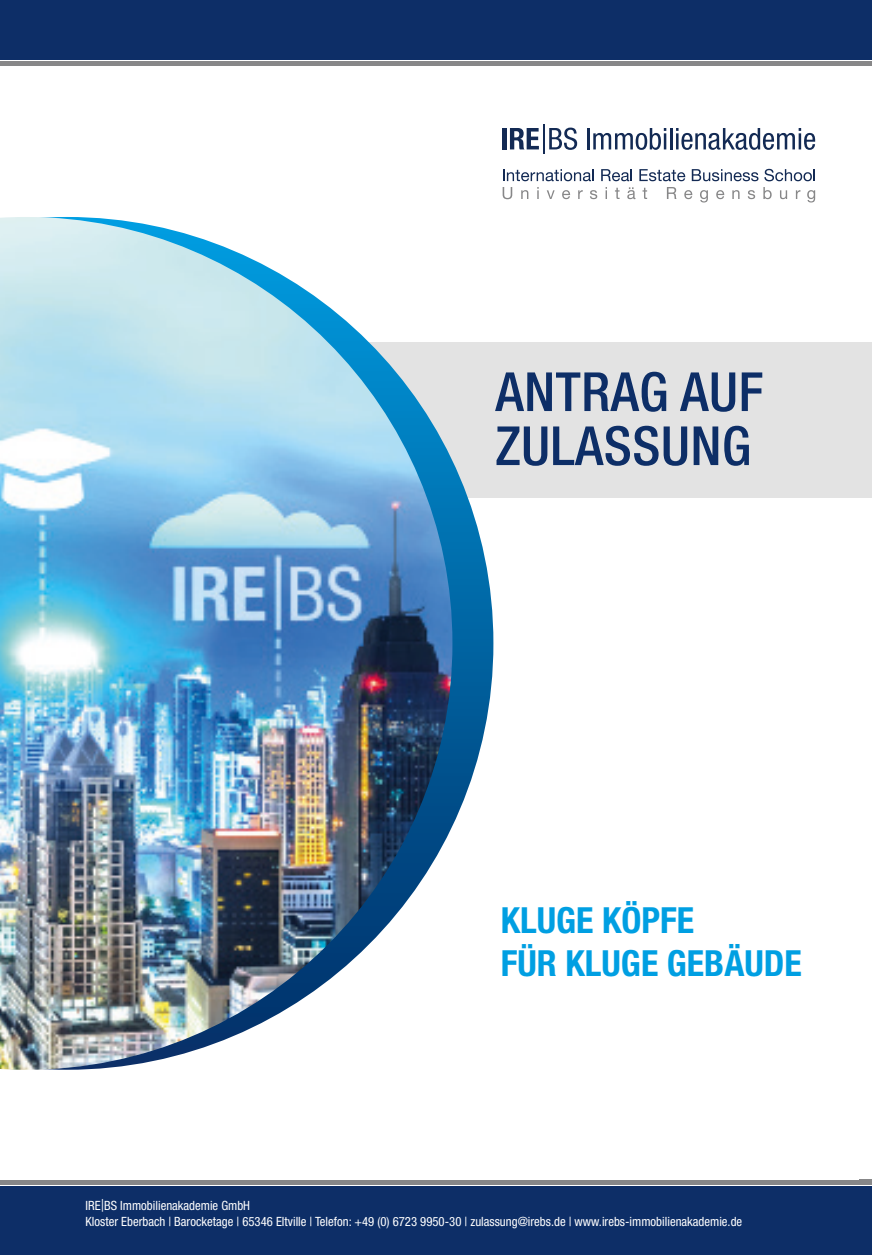
<style>
.page{position:relative;width:872px;height:1255px;background:#fff}
.page>*{position:absolute;margin:0;border:0;box-sizing:border-box;transform-origin:0 0}
.t1{font:500 condensed 54px/54px "Helvetica Neue LT Std";letter-spacing:.01em;color:#0d2e67}
.t2{font:700 condensed 36px/43.2px "Helvetica Neue LT Pro";color:#009fe2}
.t3{font:condensed 12.75px/16.5px "Helvetica Neue LT Std";color:#fff}
.s1{font-family:"Helvetica Neue LT Pro";font-stretch:normal}
</style>
<div class="page">
<hr style="left:859px;top:1179px;width:13px;height:4px;background:#878788">
<hr style="left:0;top:1180px;width:872px;height:4px;background:#878788">
<div style="left:330px;top:343px;width:542px;height:155px;background:#e3e3e3"></div>
<svg style="left:452px;top:342px;width:41px;height:485px"></svg>
<img style="left:0;top:217px;width:452px;height:852px">
<svg style="left:503px;top:169px;width:91px;height:12px"></svg>
<svg style="left:601px;top:169px;width:31px;height:12px"></svg>
<svg style="left:639px;top:169px;width:46px;height:12px"></svg>
<svg style="left:692px;top:169px;width:66px;height:12px"></svg>
<svg style="left:764px;top:169px;width:51px;height:12px"></svg>
<svg style="left:502px;top:187px;width:10px;height:12px"></svg>
<svg style="left:521px;top:190px;width:7px;height:9px"></svg>
<svg style="left:547px;top:190px;width:7px;height:9px"></svg>
<svg style="left:562px;top:190px;width:8px;height:9px"></svg>
<svg style="left:578px;top:190px;width:5px;height:9px"></svg>
<svg style="left:590px;top:190px;width:7px;height:9px"></svg>
<svg style="left:605px;top:187px;width:2px;height:12px"></svg>
<svg style="left:615px;top:188px;width:4px;height:11px"></svg>
<svg style="left:627px;top:187px;width:8px;height:12px"></svg>
<svg style="left:642px;top:188px;width:5px;height:11px"></svg>
<svg style="left:667px;top:187px;width:9px;height:12px"></svg>
<svg style="left:684px;top:190px;width:8px;height:9px"></svg>
<svg style="left:700px;top:190px;width:8px;height:12px"></svg>
<svg style="left:716px;top:190px;width:8px;height:9px"></svg>
<svg style="left:732px;top:190px;width:7px;height:9px"></svg>
<svg style="left:747px;top:190px;width:8px;height:9px"></svg>
<svg style="left:763px;top:187px;width:8px;height:12px"></svg>
<svg style="left:780px;top:190px;width:7px;height:9px"></svg>
<svg style="left:796px;top:190px;width:4px;height:9px"></svg>
<svg style="left:807px;top:190px;width:8px;height:12px"></svg>
<div style="left:502px;top:128px;width:5px;height:21px;background:#132a54"></div>
<svg style="left:510px;top:128px;width:29px;height:21px"></svg>
<hr style="left:543px;top:124px;width:2px;height:30px;background:#132a54">
<svg style="left:549px;top:128px;width:28px;height:22px"></svg>
<hr style="left:587px;top:128px;width:2px;height:21px;background:#132a54">
<svg style="left:593px;top:128px;width:73px;height:22px"></svg>
<hr style="left:670px;top:128px;width:2px;height:21px;background:#132a54">
<svg style="left:676px;top:128px;width:139px;height:22px"></svg>
<div style="left:0;top:1186px;width:872px;height:68px;background:#0d2e67"></div>
<div style="left:0;top:0;width:872px;height:60px;background:#0d2e67"></div>
<hr style="left:0;top:62px;width:872px;height:4px;background:#878788">
<h1 class="t1" style="left:495px;top:364px;width:269px">ANTRAG AUF<br>ZULASSUNG</h1>
<h2 class="t2" style="left:501px;top:898px;width:302px">KLUGE KÖPFE<br>FÜR KLUGE GEBÄUDE</h2>
<p class="t3" style="left:86px;top:1196px;width:658px">IRE<span class="s1">|</span>BS Immobilienakademie GmbH<br>Kloster Eberbach | Barocketage | 65346 Eltville | Telefon: +49 (0) 6723 9950-30 | zulassung@irebs.de | www.irebs-immobilienakademie.de</p>
</div>
